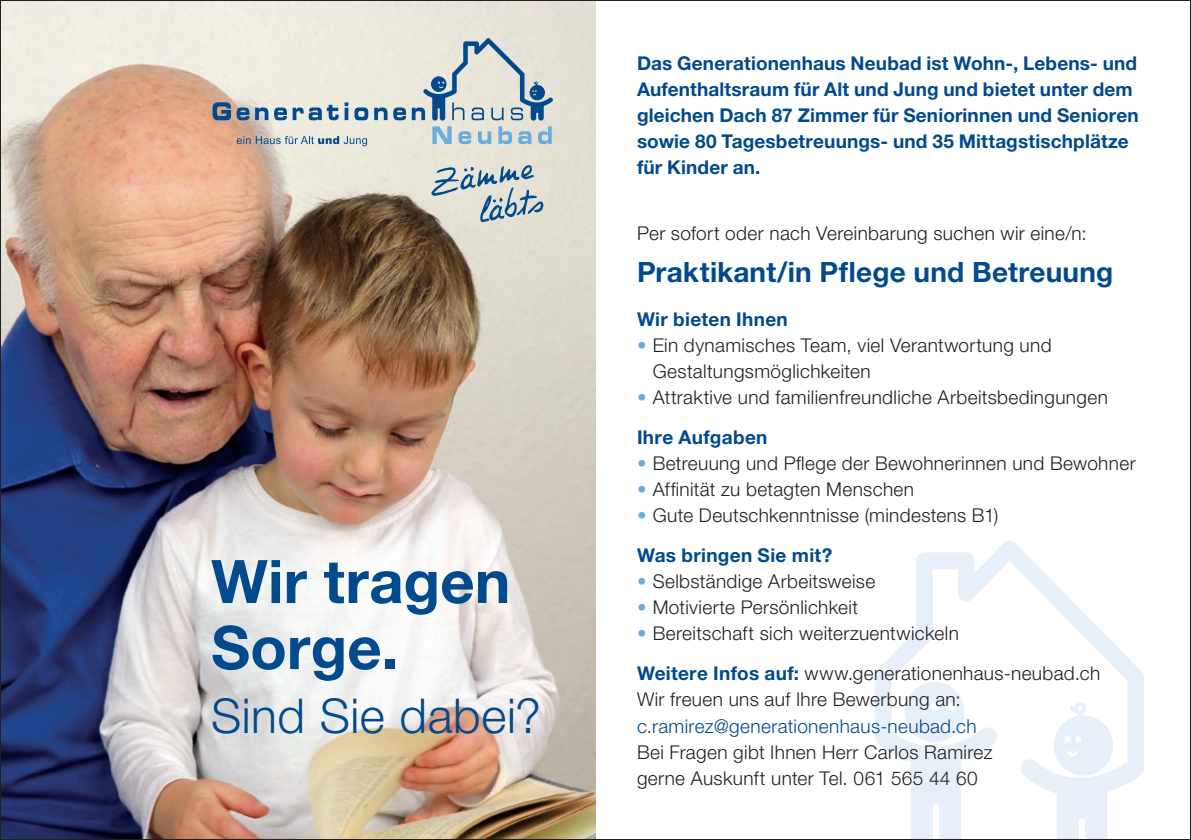
<style>
.page{position:relative;width:1191px;height:840px;background:#fff}
.page>*{position:absolute;margin:0;border:0;box-sizing:border-box;transform-origin:0 0}
.t1{font:700 60px/66px "Helvetica Neue";color:#004a8d}
.t2{font:300 48px "Helvetica Neue";letter-spacing:.01em;color:#004a8d}
.t3{font:700 28px "Helvetica Neue";letter-spacing:.005em;color:#004a8d}
.t4{font:300 19px/40px "Helvetica Neue";letter-spacing:.02em;color:#231f20}
.t5{font:700 19px/26px "Helvetica Neue";letter-spacing:.005em;color:#004a8d}
.t6{font:300 19px "Helvetica Neue";letter-spacing:.02em;color:#004a8d}
.s1{color:#6cacdd}
.s2{font-weight:700;color:#004a8d}
</style>
<div class="page">
<img style="left:2px;top:2px;width:593px;height:835px">
<svg style="left:875px;top:541px;width:269px;height:296px"></svg>
<svg style="left:1053px;top:702px;width:60px;height:73px"></svg>
<svg style="left:213px;top:102px;width:36px;height:18px"></svg>
<svg style="left:255px;top:107px;width:13px;height:13px"></svg>
<svg style="left:293px;top:102px;width:55px;height:18px"></svg>
<svg style="left:344px;top:108px;width:4px;height:12px"></svg>
<svg style="left:354px;top:107px;width:14px;height:13px"></svg>
<svg style="left:374px;top:107px;width:13px;height:13px"></svg>
<svg style="left:393px;top:107px;width:13px;height:13px"></svg>
<svg style="left:412px;top:38px;width:141px;height:106px;background:#becacd"></svg>
<svg style="left:237px;top:136px;width:130px;height:10px"></svg>
<svg style="left:274px;top:107px;width:13px;height:13px"></svg>
<svg style="left:431px;top:165px;width:112px;height:57px;background:#b7c3c6"></svg>
<h1 class="t1" style="left:211px;top:547px;width:301px">Wir tragen<br>Sorge.</h1>
<h2 class="t2" style="left:211px;top:686px;width:331px">Sind Sie dabei?</h2>
<p class="t5" style="left:637px;top:50px;width:503px">Das Generationenhaus Neubad ist Wohn-, Lebens- und Aufenthaltsraum für Alt und Jung und bietet unter dem gleichen Dach 87 Zimmer für Seniorinnen und Senioren sowie 80 Tagesbetreuungs- und 35 Mittagstischplätze für Kinder an.</p>
<p class="t4" style="left:637px;top:213px;width:451px">Per sofort oder nach Vereinbarung suchen wir eine/n:</p>
<h3 class="t3" style="left:637px;top:255px;width:478px">Praktikant/in Pflege und Betreuung</h3>
<p class="t5" style="left:637px;top:306px;width:152px">Wir bieten Ihnen</p>
<p class="t4" style="left:653px;top:332px;width:400px;line-height:26px;text-indent:-16px"><span class="s1">•</span> Ein dynamisches Team, viel Verantwortung und<br>Gestaltungsmöglichkeiten</p>
<p class="t4" style="left:637px;top:377px;width:472px"><span class="s1">•</span> Attraktive und familienfreundliche Arbeitsbedingungen<br><span class="s2">Ihre Aufgaben</span></p>
<p class="t4" style="left:637px;top:443px;width:500px"><span class="s1">•</span> Betreuung und Pflege der Bewohnerinnen und Bewohner</p>
<p class="t4" style="left:637px;top:469px;width:278px"><span class="s1">•</span> Affinität zu betagten Menschen</p>
<p class="t4" style="left:637px;top:495px;width:363px"><span class="s1">•</span> Gute Deutschkenntnisse (mindestens B1)<br><span class="s2">Was bringen Sie mit?</span></p>
<p class="t4" style="left:637px;top:561px;width:240px"><span class="s1">•</span> Selbständige Arbeitsweise</p>
<p class="t4" style="left:637px;top:587px;width:222px"><span class="s1">•</span> Motivierte Persönlichkeit</p>
<p class="t4" style="left:637px;top:613px;width:465px"><span class="s1">•</span> Bereitschaft sich weiterzuentwickeln<br><span class="s2">Weitere Infos auf:</span> www.generationenhaus-neubad.ch</p>
<p class="t4" style="left:637px;top:679px;width:325px">Wir freuen uns auf Ihre Bewerbung an:</p>
<p class="t6" style="left:637px;top:713px;width:341px">c.ramirez@generationenhaus-neubad.ch</p>
<p class="t4" style="left:637px;top:737px;width:357px;line-height:26px">Bei Fragen gibt Ihnen Herr Carlos Ramirez gerne Auskunft unter Tel. 061 565 44 60</p>
</div>
